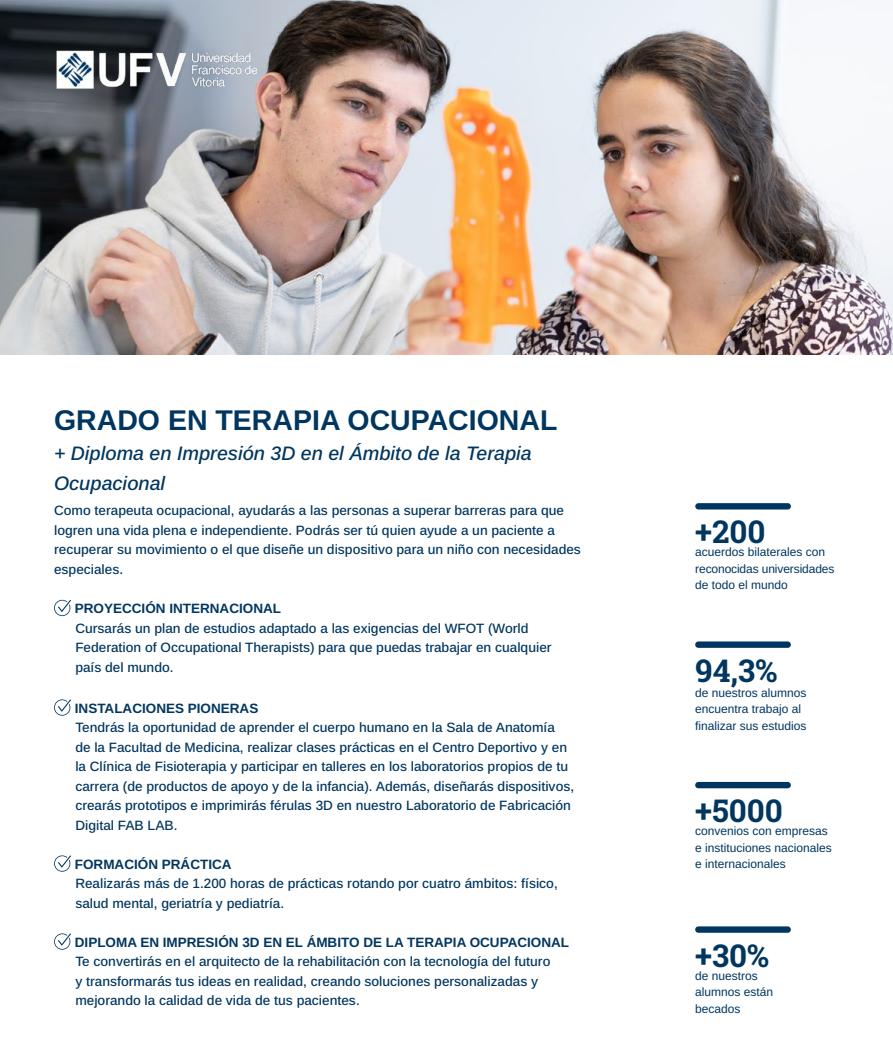
<style>
.page{position:relative;width:893px;height:1063px;background:#fff}
.page>*{position:absolute;margin:0;border:0;box-sizing:border-box;transform-origin:0 0}
.t1{font:700 31.5px "Roboto Slab";color:#00365f}
.t2{font:700 28.5px "Arimo";color:#00365f}
.t3{font:italic 500 19.5px/30px "Arimo";color:#00365f}
.t4{font:500 13.5px/19.5px "Arimo";color:#00365f}
.t5{font:700 13.5px "Arimo";color:#00365f}
.t6{font:12px/16.5px "Arimo";color:#00365f}
</style>
<div class="page">
<img style="left:0;top:0;width:893px;height:354px">
<svg style="left:54px;top:600px;width:17px;height:16px"></svg>
<svg style="left:54px;top:699px;width:17px;height:17px"></svg>
<svg style="left:54px;top:855px;width:17px;height:17px"></svg>
<svg style="left:54px;top:933px;width:17px;height:17px"></svg>
<div style="left:695px;top:782px;width:96px;height:6px;background:#00365f;border-radius:3px"></div>
<div style="left:695px;top:641px;width:96px;height:7px;background:#00365f;border-radius:3px"></div>
<div style="left:695px;top:503px;width:96px;height:7px;background:#00365f;border-radius:3px"></div>
<div style="left:695px;top:926px;width:96px;height:7px;background:#00365f;border-radius:3px"></div>
<img style="left:51px;top:45px;width:215px;height:49px">
<h2 class="t2" style="left:54px;top:400px;width:505px">GRADO EN TERAPIA OCUPACIONAL</h2>
<h3 class="t3" style="left:54px;top:438px;width:479px">+ Diploma en Impresión 3D en el Ámbito de la Terapia<br>Ocupacional</h3>
<p class="t4" style="left:54px;top:501px;width:528px">Como terapeuta ocupacional, ayudarás a las personas a superar barreras para que logren una vida plena e independiente. Podrás ser tú quien ayude a un paciente a recuperar su movimiento o el que diseñe un dispositivo para un niño con necesidades especiales.</p>
<p class="t5" style="left:75px;top:599px;width:208px">PROYECCIÓN INTERNACIONAL</p>
<p class="t4" style="left:75px;top:618px;width:478px">Cursarás un plan de estudios adaptado a las exigencias del WFOT (World<br>Federation of Occupational Therapists) para que puedas trabajar en cualquier país del mundo.</p>
<p class="t5" style="left:75px;top:699px;width:185px">INSTALACIONES PIONERAS</p>
<p class="t4" style="left:75px;top:718px;width:500px">Tendrás la oportunidad de aprender el cuerpo humano en la Sala de Anatomía<br>de la Facultad de Medicina, realizar clases prácticas en el Centro Deportivo y en la Clínica de Fisioterapia y participar en talleres en los laboratorios propios de tu carrera (de productos de apoyo y de la infancia). Además, diseñarás dispositivos, crearás prototipos e imprimirás férulas 3D en nuestro Laboratorio de Fabricación Digital FAB LAB.</p>
<p class="t5" style="left:75px;top:855px;width:158px">FORMACIÓN PRÁCTICA</p>
<p class="t4" style="left:75px;top:874px;width:484px">Realizarás más de 1.200 horas de prácticas rotando por cuatro ámbitos: físico, salud mental, geriatría y pediatría.</p>
<p class="t5" style="left:75px;top:933px;width:496px">DIPLOMA EN IMPRESIÓN 3D EN EL ÁMBITO DE LA TERAPIA OCUPACIONAL</p>
<p class="t4" style="left:75px;top:952px;width:477px">Te convertirás en el arquitecto de la rehabilitación con la tecnología del futuro y transformarás tus ideas en realidad, creando soluciones personalizadas y mejorando la calidad de vida de tus pacientes.</p>
<h1 class="t1" style="left:695px;top:510px;width:72px">+200</h1>
<p class="t6" style="left:695px;top:544px;width:141px">acuerdos bilaterales con reconocidas universidades de todo el mundo</p>
<h1 class="t1" style="left:695px;top:649px;width:84px">94,3%</h1>
<p class="t6" style="left:695px;top:685px;width:113px">de nuestros alumnos encuentra trabajo al finalizar sus estudios</p>
<h1 class="t1" style="left:695px;top:789px;width:89px">+5000</h1>
<p class="t6" style="left:695px;top:823px;width:138px">convenios con empresas e instituciones nacionales e internacionales</p>
<h1 class="t1" style="left:695px;top:934px;width:75px">+30%</h1>
<p class="t6" style="left:695px;top:968px;width:80px">de nuestros alumnos están becados</p>
</div>
